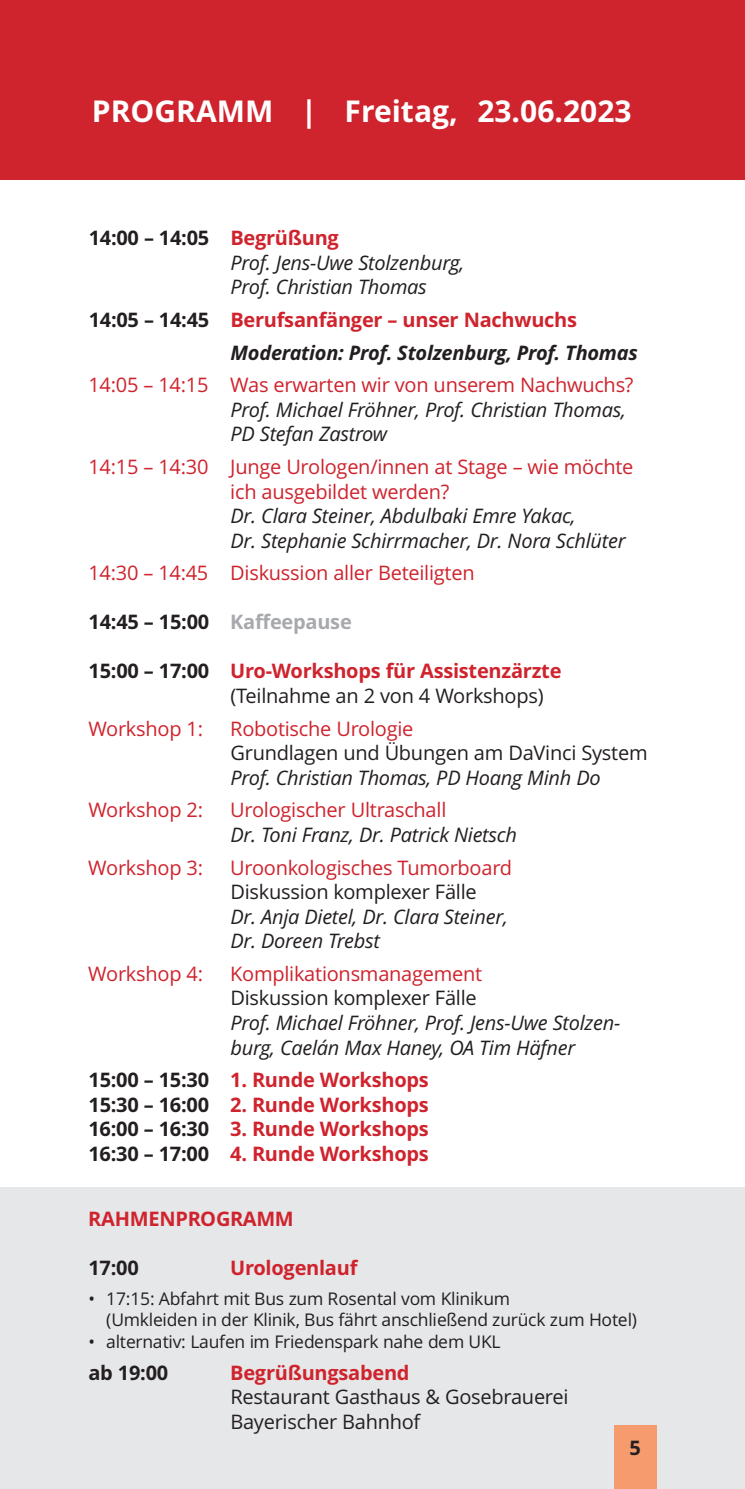
<style>
.page{position:relative;width:745px;height:1489px;background:#fff}
.page>*{position:absolute;margin:0;border:0;box-sizing:border-box;transform-origin:0 0}
.t1{font:700 30px "Open Sans";color:#fff}
.t2{font:italic 20px/24.5px "Open Sans";letter-spacing:-.015em;color:#231f20}
.t3{font:20px/24.5px "Open Sans";letter-spacing:-.015em;color:#cf232d}
.t4{font:700 20px "Open Sans";letter-spacing:-.015em;color:#cf232d}
.t5{font:20px/24.5px "Open Sans";letter-spacing:-.015em;color:#231f20}
.t6{font:700 20px/24.5px "Open Sans";letter-spacing:-.015em;color:#231f20;text-align:justify}
.t7{font:italic 700 20px "Open Sans";letter-spacing:-.015em;color:#231f20}
.t8{font:700 20px "Open Sans";letter-spacing:-.015em;color:#a8a9ad}
.t9{font:17.5px/21.5px "Open Sans";color:#231f20}
.t10{font:17.5px "Open Sans";letter-spacing:-.025em;color:#231f20}
</style>
<div class="page">
<div style="left:0;top:1186px;width:744px;height:302px;background:#e6e7e9"></div>
<div style="left:0;top:0;width:744px;height:180px;background:#cf232d"></div>
<div style="left:613px;top:1424px;width:43px;height:64px;background:#f59b6e"></div>
<h1 class="t1" style="left:92px;top:99px;width:541px">PROGRAMM | Freitag, 23.06.2023</h1>
<p class="t6" style="left:89px;top:228px;width:122px">14:00 – 14:05</p>
<p class="t6" style="left:89px;top:309px;width:122px">14:05 – 14:45</p>
<p class="t4" style="left:230px;top:230px;width:110px">Begrüßung</p>
<p class="t2" style="left:230px;top:252px;width:235px">Prof. Jens-Uwe Stolzenburg,<br>Prof. Christian Thomas</p>
<p class="t4" style="left:230px;top:311px;width:348px">Berufsanfänger – unser Nachwuchs</p>
<p class="t7" style="left:230px;top:344px;width:408px">Moderation: Prof. Stolzenburg, Prof. Thomas</p>
<p class="t2" style="left:230px;top:399px;width:396px">Prof. Michael Fröhner, Prof. Christian Thomas,<br>PD Stefan Zastrow</p>
<p class="t3" style="left:88px;top:375px;width:546px">14:05 – 14:15 Was erwarten wir von unserem Nachwuchs?</p>
<p class="t3" style="left:230px;top:456px;width:404px;text-indent:-142px">14:15 – 14:30 Junge Urologen/innen at Stage – wie möchte ich ausgebildet werden?</p>
<p class="t2" style="left:230px;top:505px;width:396px">Dr. Clara Steiner, Abdulbaki Emre Yakac,<br>Dr. Stephanie Schirrmacher, Dr. Nora Schlüter</p>
<p class="t3" style="left:88px;top:563px;width:387px">14:30 – 14:45 Diskussion aller Beteiligten</p>
<p class="t6" style="left:88px;top:612px;width:122px">14:45 – 15:00</p>
<p class="t6" style="left:88px;top:661px;width:122px">15:00 – 17:00</p>
<p class="t8" style="left:230px;top:614px;width:123px">Kaffeepause</p>
<p class="t4" style="left:230px;top:663px;width:332px">Uro-Workshops für Assistenzärzte</p>
<p class="t5" style="left:230px;top:685px;width:314px">(Teilnahme an 2 von 4 Workshops)</p>
<p class="t5" style="left:230px;top:742px;width:418px">Grundlagen und Übungen am DaVinci System</p>
<p class="t2" style="left:230px;top:767px;width:371px">Prof. Christian Thomas, PD Hoang Minh Do</p>
<p class="t2" style="left:230px;top:824px;width:288px">Dr. Toni Franz, Dr. Patrick Nietsch</p>
<p class="t5" style="left:230px;top:881px;width:248px">Diskussion komplexer Fälle</p>
<p class="t2" style="left:230px;top:906px;width:279px">Dr. Anja Dietel, Dr. Clara Steiner,<br>Dr. Doreen Trebst</p>
<p class="t3" style="left:88px;top:718px;width:116px">Workshop 1:</p>
<p class="t3" style="left:230px;top:718px;width:185px">Robotische Urologie</p>
<p class="t3" style="left:88px;top:800px;width:116px">Workshop 2:</p>
<p class="t3" style="left:230px;top:800px;width:217px">Urologischer Ultraschall</p>
<p class="t3" style="left:88px;top:857px;width:116px">Workshop 3:</p>
<p class="t3" style="left:230px;top:857px;width:283px">Uroonkologisches Tumorboard</p>
<p class="t3" style="left:88px;top:963px;width:116px">Workshop 4:</p>
<p class="t3" style="left:230px;top:963px;width:253px">Komplikationsmanagement</p>
<p class="t6" style="left:88px;top:1069px;width:122px">15:00 – 15:30<br>15:30 – 16:00<br>16:00 – 16:30<br>16:30 – 17:00</p>
<p class="t5" style="left:230px;top:987px;width:248px">Diskussion komplexer Fälle</p>
<p class="t2" style="left:230px;top:1012px;width:391px">Prof. Michael Fröhner, Prof. Jens-Uwe Stolzen&shy;burg, Caelán Max Haney, OA Tim Häfner</p>
<p class="t4" style="left:230px;top:1071px;width:200px">1. Runde Workshops</p>
<p class="t4" style="left:230px;top:1096px;width:200px">2. Runde Workshops</p>
<p class="t4" style="left:230px;top:1120px;width:200px">3. Runde Workshops</p>
<p class="t4" style="left:230px;top:1145px;width:200px">4. Runde Workshops</p>
<p class="t4" style="left:88px;top:1210px;width:207px">RAHMENPROGRAMM</p>
<p class="t4" style="left:230px;top:1259px;width:129px">Urologenlauf</p>
<p class="t6" style="left:88px;top:1257px;width:52px">17:00</p>
<p class="t9" style="left:106px;top:1289px;width:532px;text-indent:-18px">• 17:15: Abfahrt mit Bus zum Rosental vom Klinikum<br>(Umkleiden in der Klinik, Bus fährt anschließend zurück zum Hotel)</p>
<p class="t10" style="left:88px;top:1334px;width:413px">• alternativ: Laufen im Friedenspark nahe dem UKL</p>
<p class="t6" style="left:88px;top:1361px;width:81px">ab 19:00</p>
<p class="t5" style="left:230px;top:1386px;width:339px">Restaurant Gasthaus &amp; Gosebrauerei<br>Bayerischer Bahnhof</p>
<p class="t4" style="left:230px;top:1363px;width:181px">Begrüßungsabend</p>
<p class="t6" style="left:629px;top:1437px;width:13px">5</p>
</div>
